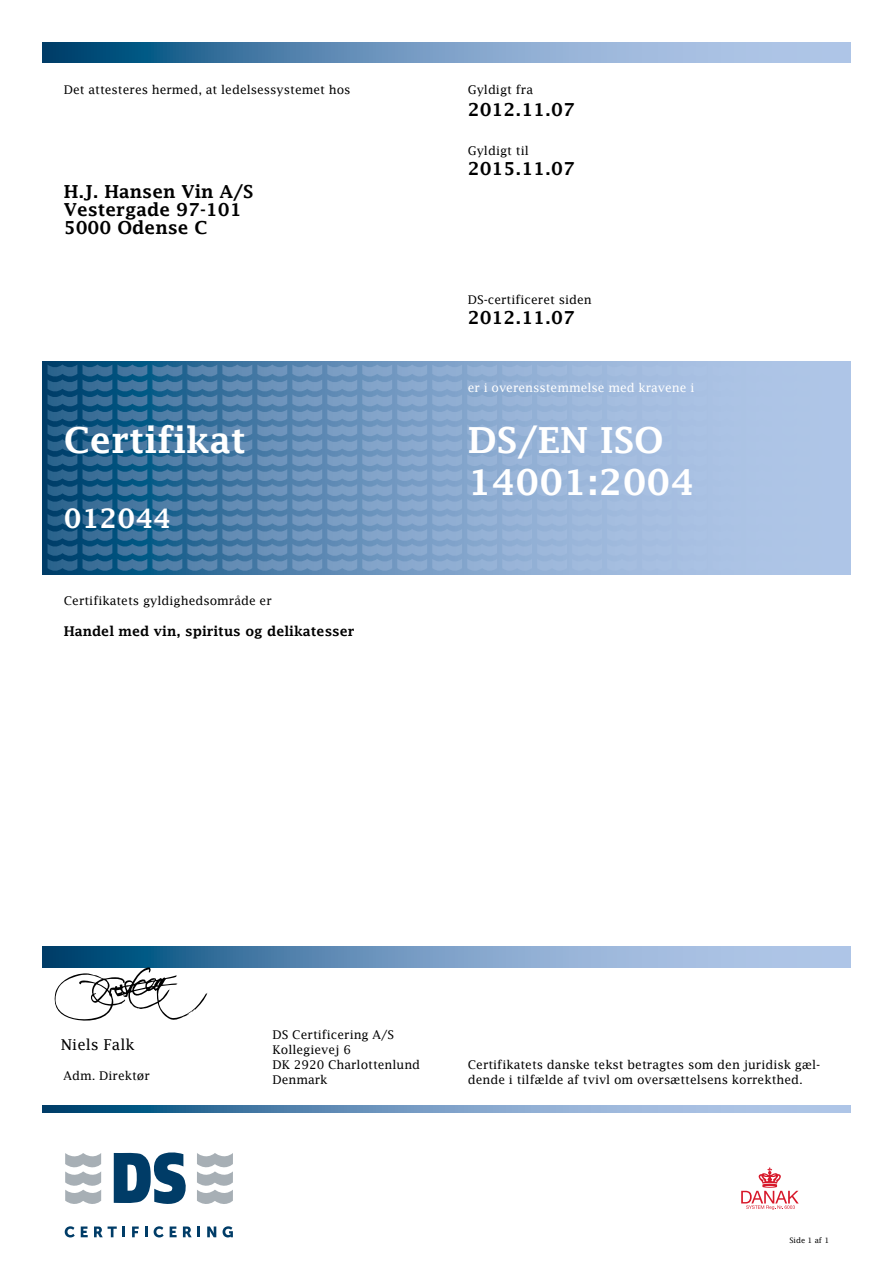
<style>
.page{position:relative;width:893px;height:1263px;background:#fff}
.page>*{position:absolute;margin:0;border:0;box-sizing:border-box;transform-origin:0 0}
.t1{font:600 36px/42px "Lucida Fax";color:#fff}
.t2{font:600 27px "Lucida Fax";color:#fff}
.t3{font:600 18px/18px "Lucida Fax";color:#000}
.t4{font:15px "Lucida Fax";color:#000}
.t5{font:600 13.5px "Lucida Fax";color:#000}
.t6{font:12px/15px "Lucida Fax";color:#000}
.t7{font:12px "Lucida Fax";color:#fff}
.t8{font:7.5px "Lucida Fax";color:#000}
</style>
<div class="page">
<svg style="left:43px;top:361px;width:807px;height:213px;background:#779cc2"></svg>
<svg style="left:187px;top:364px;width:660px;height:13px;background:#8babd0"></svg>
<svg style="left:43px;top:43px;width:807px;height:20px;background:#6c95bd"></svg>
<svg style="left:43px;top:946px;width:807px;height:21px;background:#6c95bd"></svg>
<svg style="left:43px;top:1106px;width:807px;height:7px;background:#6c95bd"></svg>
<svg style="left:114px;top:1152px;width:72px;height:52px"></svg>
<svg style="left:65px;top:1153px;width:36px;height:51px"></svg>
<svg style="left:197px;top:1153px;width:36px;height:51px"></svg>
<svg style="left:65px;top:1226px;width:10px;height:11px"></svg>
<svg style="left:81px;top:1226px;width:7px;height:11px"></svg>
<svg style="left:94px;top:1226px;width:31px;height:11px"></svg>
<svg style="left:132px;top:1226px;width:7px;height:11px"></svg>
<svg style="left:145px;top:1226px;width:2px;height:11px"></svg>
<svg style="left:154px;top:1226px;width:10px;height:11px"></svg>
<svg style="left:170px;top:1226px;width:7px;height:11px"></svg>
<svg style="left:183px;top:1226px;width:9px;height:11px"></svg>
<svg style="left:198px;top:1226px;width:2px;height:11px"></svg>
<svg style="left:207px;top:1226px;width:9px;height:11px"></svg>
<svg style="left:223px;top:1226px;width:10px;height:11px"></svg>
<svg style="left:741px;top:1167px;width:58px;height:43px"></svg>
<svg style="left:53px;top:967px;width:155px;height:53px"></svg>
<p class="t6" style="left:64px;top:82px;width:288px">Det attesteres hermed, at ledelsessystemet hos</p>
<h3 class="t3" style="left:43px;top:83px;width:109px">2012.08.30</h3>
<h3 class="t3" style="left:213px;top:83px;width:109px">2012.09.01</h3>
<h3 class="t3" style="left:64px;top:182px;width:191px">H.J. Hansen Vin A/S</h3>
<h3 class="t3" style="left:64px;top:200px;width:179px">Vestergade 97-101<br>5000 Odense C</h3>
<h1 class="t1" style="left:64px;top:419px;width:184px">Certifikat</h1>
<h2 class="t2" style="left:64px;top:503px;width:109px">012044</h2>
<p class="t6" style="left:64px;top:593px;width:209px">Certifikatets gyldighedsområde er</p>
<p class="t5" style="left:64px;top:623px;width:292px">Handel med vin, spiritus og delikatesser</p>
<p class="t6" style="left:468px;top:82px;width:67px">Gyldigt fra</p>
<h3 class="t3" style="left:468px;top:100px;width:109px">2012.11.07</h3>
<p class="t6" style="left:468px;top:143px;width:63px">Gyldigt til</p>
<h3 class="t3" style="left:468px;top:160px;width:109px">2015.11.07</h3>
<p class="t6" style="left:468px;top:292px;width:125px">DS-certificeret siden</p>
<h3 class="t3" style="left:468px;top:309px;width:109px">2012.11.07</h3>
<p class="t7" style="left:468px;top:381px;width:228px">er i overensstemmelse med kravene i</p>
<h1 class="t1" style="left:468px;top:419px;width:228px">DS/EN ISO<br>14001:2004</h1>
<p class="t4" style="left:61px;top:1036px;width:75px">Niels Falk</p>
<p class="t6" style="left:64px;top:1068px;width:88px">Adm. Direktør</p>
<p class="t6" style="left:273px;top:1027px;width:149px">DS Certificering A/S<br>Kollegievej 6<br>DK 2920 Charlottenlund<br>Denmark</p>
<p class="t6" style="left:468px;top:1057px;width:354px">Certifikatets danske tekst betragtes som den juridisk gæl&shy;dende i tilfælde af tvivl om oversættelsens korrekthed.</p>
<p class="t8" style="left:789px;top:1236px;width:41px">Side 1 af 1</p>
</div>
